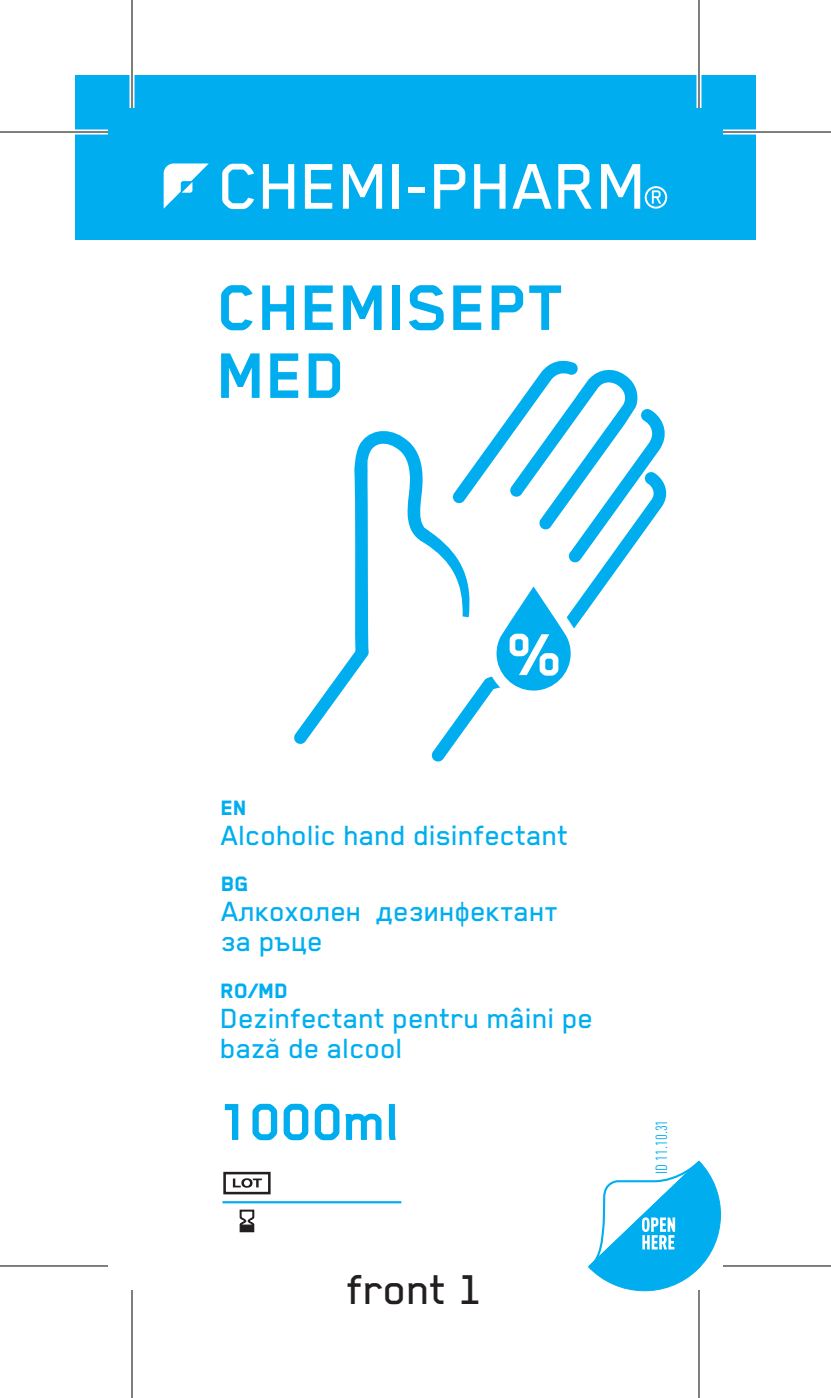
<style>
.page{position:relative;width:831px;height:1398px;background:#fff}
.page>*{position:absolute;margin:0;border:0;box-sizing:border-box;transform-origin:0 0}
.t1{font:700 74.4px/68px "Blender Pro";color:#00aeef}
.t2{font:500 74.4px "Blender Pro";color:#fff}
.t3{font:700 60px "Blender Pro";color:#00aeef}
.t4{font:500 48px "Blender Pro";color:#231f20}
.t5{font:500 32px/30px "Blender Pro";color:#00aeef}
.t6{font:800 24px "Blender Pro";color:#00aeef}
.t7{font:condensed 16px "DIN Pro";color:#00aeef}
</style>
<div class="page">
<svg style="left:588px;top:1160px;width:133px;height:132px"></svg>
<svg style="left:239px;top:1209px;width:16px;height:24px"></svg>
<hr style="left:222px;top:1201px;width:179px;height:2px;background:#00aeef">
<div style="left:223px;top:1172px;width:48px;height:22px;border:3px solid #231f20"></div>
<svg style="left:233px;top:1178px;width:29px;height:10px"></svg>
<svg style="left:294px;top:431px;width:137px;height:313px"></svg>
<svg style="left:431px;top:532px;width:54px;height:230px"></svg>
<svg style="left:452px;top:360px;width:215px;height:341px"></svg>
<div style="left:75px;top:75px;width:681px;height:165px;background:#00aeef"></div>
<svg style="left:164px;top:163px;width:45px;height:46px"></svg>
<svg style="left:645px;top:186px;width:22px;height:23px"></svg>
<div style="left:0;top:130px;width:108px;height:5px;background:#fff"></div>
<div style="left:723px;top:130px;width:108px;height:5px;background:#fff"></div>
<hr style="left:130px;top:0;width:4px;height:108px;background:#fff">
<div style="left:696px;top:0;width:5px;height:108px;background:#fff"></div>
<div style="left:696px;top:1290px;width:5px;height:108px;background:#fff"></div>
<hr style="left:0;top:131px;width:108px;height:2px;background:#000">
<hr style="left:723px;top:131px;width:108px;height:2px;background:#000">
<hr style="left:0;top:1265px;width:108px;height:2px;background:#000">
<hr style="left:723px;top:1265px;width:108px;height:2px;background:#000">
<hr style="left:131px;top:0;width:2px;height:108px;background:#000">
<hr style="left:131px;top:1290px;width:2px;height:108px;background:#000">
<hr style="left:698px;top:0;width:2px;height:108px;background:#000">
<hr style="left:698px;top:1290px;width:2px;height:108px;background:#000">
<h1 class="t2" style="left:220px;top:147px;width:430px">CHEMI-PHARM</h1>
<h1 class="t1" style="left:218px;top:273px;width:349px">CHEMISEPT<br>MED</h1>
<p class="t6" style="left:221px;top:795px;width:27px">EN</p>
<p class="t5" style="left:221px;top:819px;width:350px">Alcoholic hand disinfectant</p>
<p class="t6" style="left:222px;top:871px;width:29px">BG</p>
<p class="t5" style="left:222px;top:895px;width:339px">Алкохолен дезинфектант за ръце</p>
<p class="t6" style="left:221px;top:978px;width:69px">RO/MD</p>
<p class="t5" style="left:221px;top:1002px;width:375px">Dezinfectant pentru mâini pe bază de alcool</p>
<h2 class="t3" style="left:219px;top:1089px;width:183px">1000ml</h2>
<h3 class="t4" style="left:348px;top:1264px;width:137px">front 1</h3>
<p class="t7" style="left:650px;top:1174px;width:56px;rotate:-90deg">ID 11.10.31</p>
</div>
